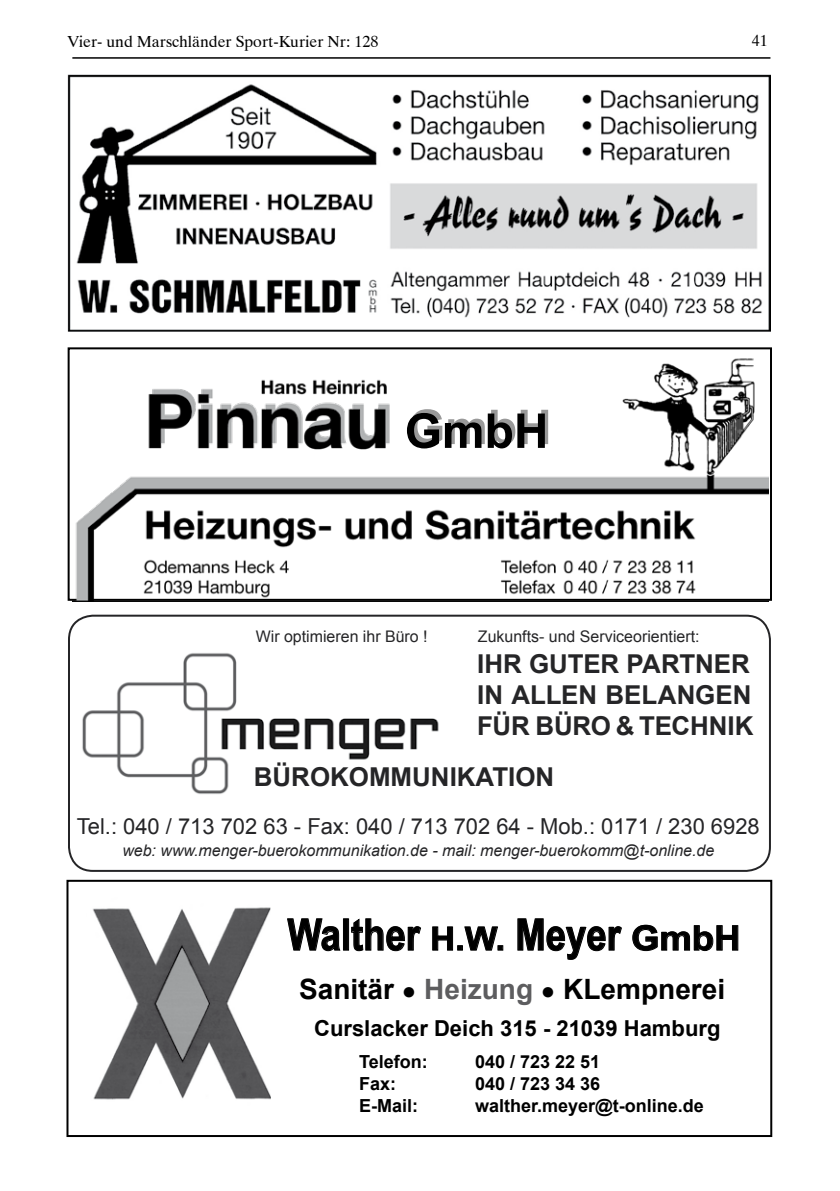
<style>
.page{position:relative;width:840px;height:1191px;background:#fff}
.page>*{position:absolute;margin:0;border:0;box-sizing:border-box;transform-origin:0 0}
.t1{font:700 43.8px "Arial";color:#000;scale:.83 1}
.t2{font:700 28px "Arial";color:#000}
.t3{font:700 26px/31.2px "Arial";color:#252527}
.t4{font:22px "Arial";color:#252527}
.t5{font:700 22px "Arial";color:#000}
.t6{font:700 18px "Arial";color:#000}
.t7{font:italic 16px "Arial";color:#252527}
.t8{font:16px "Arial";color:#252527}
.t9{font:16px "Dutch 801 BT";color:#000}
.s1{font-size:32.4px}
.s2{font-size:34.2px}
.s3{font-size:24px}
.s4{color:#5d5d5f}
</style>
<div class="page">
<hr style="left:72px;top:57px;width:698px;height:2px;background:#000">
<div style="left:68px;top:347px;width:703px;height:254px;border:2px solid #000"></div>
<img style="left:73px;top:358px;width:694px;height:243px">
<img style="left:67px;top:74px;width:703px;height:258px">
<div style="left:66px;top:879px;width:705px;height:258px;border:2px solid #000"></div>
<svg style="left:287px;top:918px;width:54px;height:33px"></svg>
<div style="left:343px;top:918px;width:6px;height:32px;border:1px solid #000"></div>
<svg style="left:351px;top:918px;width:70px;height:33px"></svg>
<svg style="left:432px;top:926px;width:71px;height:25px"></svg>
<svg style="left:517px;top:918px;width:105px;height:42px"></svg>
<svg style="left:632px;top:924px;width:106px;height:27px"></svg>
<img style="left:92px;top:907px;width:178px;height:193px">
<div style="left:68px;top:614px;width:702px;height:258px;border:2px solid #252527;border-radius:24px"></div>
<img style="left:82px;top:653px;width:357px;height:141px">
<div style="left:254px;top:766px;width:324px;height:36px;background:#fff"></div>
<p class="t9" style="left:67px;top:32px;width:313px">Vier- und Marschländer Sport-Kurier Nr: 128</p>
<p class="t9" style="left:751px;top:31px;width:17px">41</p>
<p class="t8" style="left:255px;top:626px;width:173px">Wir optimieren ihr Büro !</p>
<p class="t8" style="left:477px;top:625px;width:223px">Zukunfts- und Serviceorientiert:</p>
<h3 class="t3" style="left:477px;top:649px;width:278px">IHR GUTER PARTNER<br>IN ALLEN BELANGEN<br>FÜR BÜRO &amp; TECHNIK</h3>
<h3 class="t3" style="left:254px;top:761px;width:302px">BÜROKOMMUNIKATION</h3>
<h3 class="t4" style="left:77px;top:812px;width:684px">Tel.: 040 / 713 702 63 - Fax: 040 / 713 702 64 - Mob.: 0171 / 230 6928</h3>
<p class="t7" style="left:122px;top:840px;width:593px">web: www.menger-buerokommunikation.de - mail: menger-buerokomm@t-online.de</p>
<h1 class="t1" style="left:287px;top:905px;width:547px">Walther <span class="s1">H.W.</span> Meyer <span class="s2">GmbH</span></h1>
<h2 class="t2" style="left:299px;top:970px;width:427px">Sanitär <span class="s3">●</span> <span class="s4">Heizung</span> <span class="s3">●</span> KLempnerei</h2>
<h3 class="t5" style="left:314px;top:1013px;width:407px">Curslacker Deich 315 - 21039 Hamburg</h3>
<p class="t6" style="left:359px;top:1050px;width:70px">Telefon:</p>
<p class="t6" style="left:474px;top:1050px;width:127px">040 / 723 22 51</p>
<p class="t6" style="left:359px;top:1071px;width:39px">Fax:</p>
<p class="t6" style="left:474px;top:1071px;width:127px">040 / 723 34 36</p>
<p class="t6" style="left:359px;top:1093px;width:61px">E-Mail:</p>
<p class="t6" style="left:474px;top:1093px;width:230px">walther.meyer@t-online.de</p>
</div>
